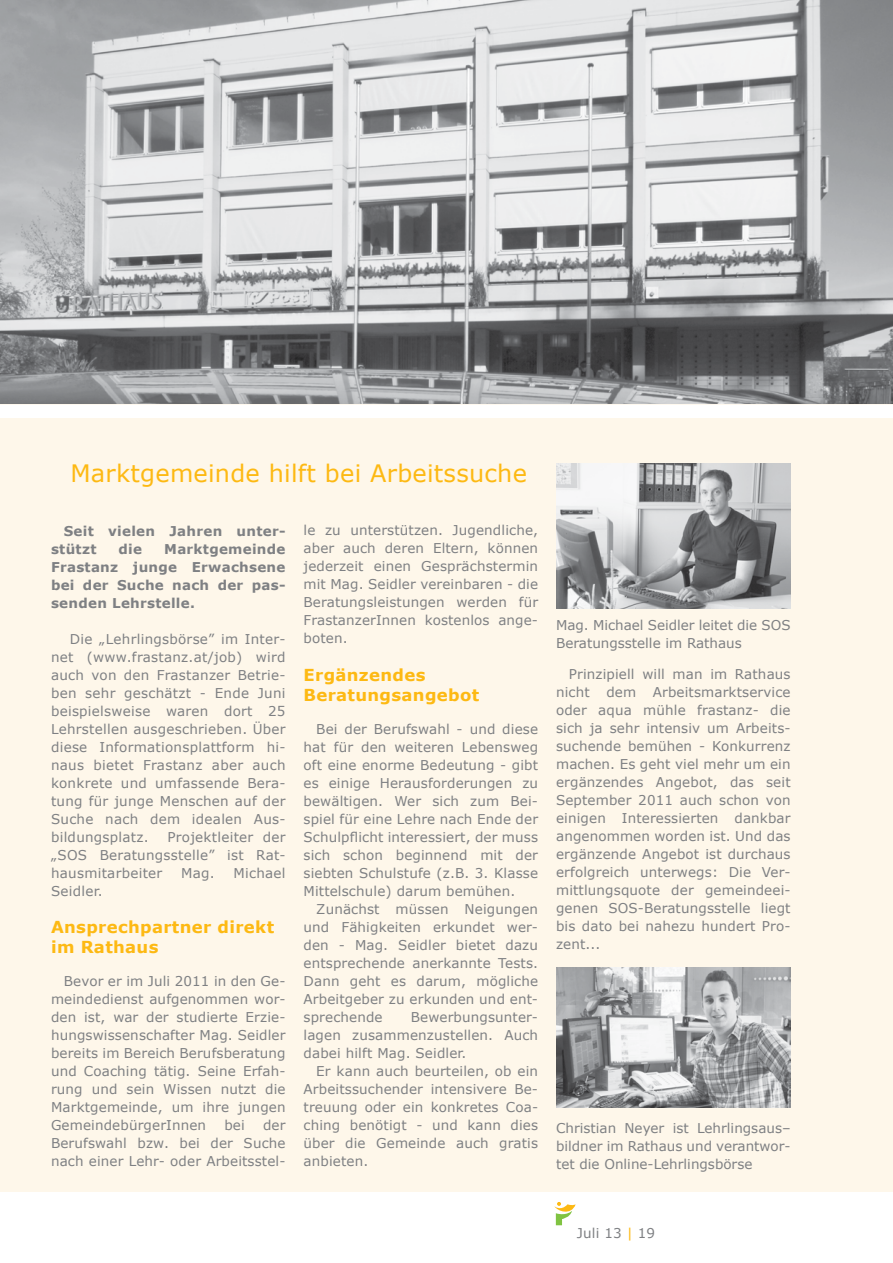
<style>
.page{position:relative;width:893px;height:1263px;background:#fff}
.page>*{position:absolute;margin:0;border:0;box-sizing:border-box;transform-origin:0 0}
.t1{font:24px "Verdana";letter-spacing:.01em;color:#fdb913}
.t2{font:700 16.5px/19.8px "Verdana";letter-spacing:.02em;color:#fdb913}
.t3{font:13.5px/18px "Verdana";letter-spacing:.01em;color:#7e8083;text-align:justify}
.t4{font:700 13.5px/18px "Verdana";letter-spacing:.02em;color:#7e8083}
.s1{color:#fdb913}
</style>
<div class="page">
<svg style="left:554px;top:1202px;width:22px;height:24px"></svg>
<div style="left:0;top:418px;width:893px;height:773px;background:#fef7ea"></div>
<img style="left:556px;top:463px;width:235px;height:145px">
<img style="left:0;top:0;width:893px;height:404px">
<img style="left:556px;top:967px;width:235px;height:140px">
<img style="left:0;top:0;width:1px;height:327px">
<h1 class="t1" style="left:70px;top:458px;width:458px">Marktgemeinde hilft bei Arbeitssuche</h1>
<p class="t4" style="left:51px;top:521px;width:236px;text-indent:13px">Seit vielen Jahren unter&shy;stützt</p>
<p class="t4" style="left:51px;top:539px;width:236px;text-align:justify;text-indent:113px">Marktgemeinde Frastanz junge Erwachsene bei der Suche nach der pas&shy;senden Lehrstelle.</p>
<p class="t3" style="left:51px;top:629px;width:236px;text-indent:19px">Die „Lehrlingsbörse” im Inter&shy;net (www.frastanz.at/job) wird auch von den Frastanzer Betrie&shy;ben sehr geschätzt - Ende Juni beispielsweise waren dort 25<br>Lehrstellen ausgeschrieben. Über diese Informationsplattform hi&shy;naus bietet Frastanz aber auch konkrete und umfassende Bera&shy;tung für junge Menschen auf der Suche nach dem idealen Aus&shy;bildungsplatz.</p>
<p class="t4" style="left:119px;top:539px;width:25px">die</p>
<p class="t3" style="left:51px;top:827px;width:236px;text-indent:116px">Projektleiter der „SOS Beratungsstelle” ist Rat&shy;hausmitarbeiter</p>
<p class="t3" style="left:181px;top:863px;width:35px">Mag.</p>
<p class="t3" style="left:233px;top:863px;width:54px">M ichael</p>
<p class="t3" style="left:51px;top:881px;width:53px">Seidler.</p>
<p class="t2" style="left:51px;top:917px;width:225px">Ansprechpartner direkt im Rathaus</p>
<p class="t3" style="left:51px;top:971px;width:236px;text-indent:13px">Bevor er im Juli 2011 in den Ge&shy;meindedienst aufgenommen wor&shy;den ist, war der studierte Erzie&shy;hungswissenschafter Mag. Seidler bereits im Bereich Berufsberatung und Coaching tätig. Seine Erfah&shy;rung und sein Wissen nutzt die Marktgemeinde, um ihre jungen GemeindebürgerInnen</p>
<p class="t3" style="left:51px;top:1115px;width:236px;text-indent:212px">der Berufswahl bzw. bei der Suche nach einer Lehr- oder Arbeitsstel-</p>
<p class="t3" style="left:224px;top:1115px;width:22px">bei</p>
<p class="t3" style="left:304px;top:521px;width:236px">le zu unterstützen. Jugendliche, aber auch deren Eltern, können jederzeit einen Gesprächstermin mit Mag. Seidler vereinbaren - die Beratungsleistungen werden für FrastanzerInnen kostenlos ange&shy;boten.</p>
<p class="t2" style="left:304px;top:665px;width:177px">Ergänzendes<br>Beratungsangebot</p>
<p class="t3" style="left:304px;top:719px;width:236px;text-indent:13px">Bei der Berufswahl - und diese hat für den weiteren Lebensweg oft eine enorme Bedeutung - gibt es einige Herausforderungen zu bewältigen. Wer sich zum Bei&shy;spiel für eine Lehre nach Ende der Schulpflicht interessiert, der muss sich schon beginnend mit der siebten Schulstufe (z.B. 3. Klasse M ittelschule) darum bemühen.</p>
<p class="t3" style="left:304px;top:899px;width:236px;text-indent:13px">Zunächst müssen Neigungen und Fähigkeiten erkundet wer&shy;den - Mag. Seidler bietet dazu entsprechende anerkannte Tests.<br>Dann geht es darum, mögliche Arbeitgeber zu erkunden und ent&shy;sprechende</p>
<p class="t3" style="left:304px;top:1007px;width:236px;text-indent:107px">Bewerbungsunter&shy;lagen zusammenzustellen. Auch dabei hilft Mag. Seidler.</p>
<p class="t3" style="left:304px;top:1061px;width:236px;text-indent:13px">Er kann auch beurteilen, ob ein Arbeitssuchender intensivere Be&shy;treuung oder ein konkretes Coa&shy;ching benötigt - und kann dies über die Gemeinde auch gratis anbieten.</p>
<p class="t3" style="left:556px;top:615px;width:234px">Mag. M ichael Seidler leitet die SOS<br>Beratungsstelle im Rathaus</p>
<p class="t3" style="left:556px;top:665px;width:236px;text-indent:13px">Prinzipiell will man im Rathaus nicht dem Arbeitsmarktservice oder aqua mühle frastanz- die sich ja sehr intensiv um Arbeits&shy;suchende bemühen - Konkurrenz machen. Es geht viel mehr um ein ergänzendes Angebot, das seit September 2011 auch schon von einigen Interessierten dankbar angenommen worden ist. U nd das ergänzende Angebot ist durchaus erfolgreich unterwegs: Die Ver&shy;mittlungsquote der gemeindeei&shy;genen SOS-Beratungsstelle liegt bis dato bei nahezu hundert Pro&shy;zent...</p>
<p class="t3" style="left:556px;top:1118px;width:236px">Christian Neyer ist Lehrlingsaus– bildner im Rathaus und verantwor&shy;tet die Online-Lehrlingsbörse</p>
<p class="t3" style="left:577px;top:1223px;width:80px">Juli 13 <span class="s1">|</span> 19</p>
</div>
